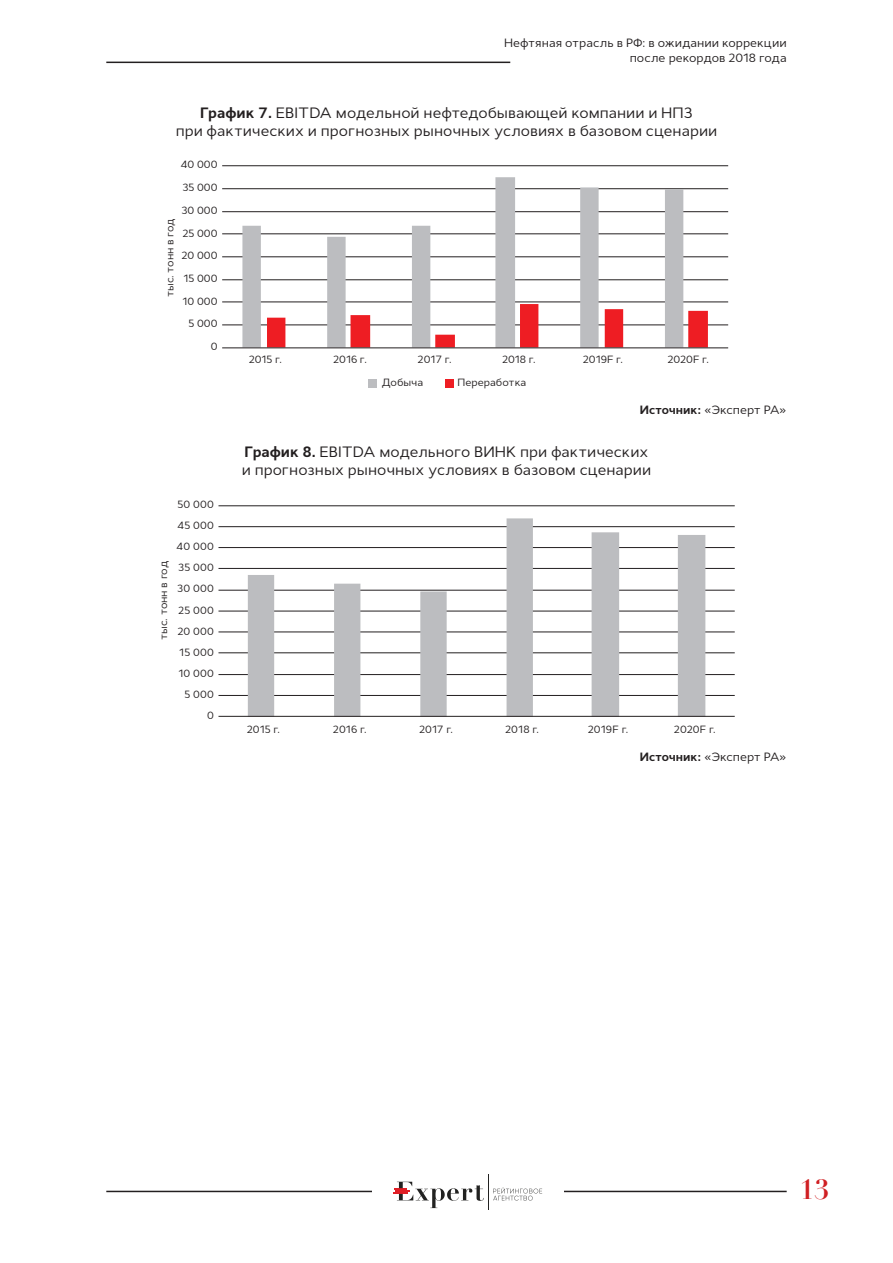
<style>
.page{position:relative;width:893px;height:1263px;background:#fff}
.page>*{position:absolute;margin:0;border:0;box-sizing:border-box;transform-origin:0 0}
.t1{font:700 27px "Didot";color:#d01f23}
.t2{font:15px/18px "Cyntho Pro";color:#231f20;text-align:center}
.t3{font:12px/14.4px "Cyntho Pro";color:#231f20;text-align:right}
.t4{font:10.5px "Cyntho Pro";color:#231f20}
.s1{font-weight:700}
</style>
<div class="page">
<hr style="left:106px;top:62px;width:404px;height:1px;background:#231f20">
<hr style="left:106px;top:1191px;width:681px;height:1px;background:#231f20">
<div style="left:372px;top:1174px;width:191px;height:36px;background:#fff"></div>
<svg style="left:393px;top:1182px;width:91px;height:26px"></svg>
<svg style="left:493px;top:1188px;width:49px;height:12px"></svg>
<hr style="left:488px;top:1174px;width:1px;height:36px;background:#222221">
<hr style="left:222px;top:165px;width:506px;height:1px;background:#231f20">
<hr style="left:222px;top:188px;width:506px;height:1px;background:#231f20">
<hr style="left:222px;top:211px;width:506px;height:1px;background:#231f20">
<hr style="left:222px;top:233px;width:506px;height:1px;background:#231f20">
<hr style="left:222px;top:256px;width:506px;height:1px;background:#231f20">
<hr style="left:222px;top:279px;width:506px;height:1px;background:#231f20">
<hr style="left:222px;top:302px;width:506px;height:1px;background:#231f20">
<hr style="left:222px;top:324px;width:506px;height:1px;background:#231f20">
<svg style="left:242px;top:177px;width:441px;height:170px"></svg>
<svg style="left:267px;top:304px;width:441px;height:43px"></svg>
<hr style="left:222px;top:347px;width:506px;height:1px;background:#231f20">
<div style="left:369px;top:379px;width:8px;height:9px;background:#bcbdc0"></div>
<div style="left:445px;top:379px;width:8px;height:9px;background:#ee1d23"></div>
<hr style="left:218px;top:505px;width:517px;height:1px;background:#231f20">
<hr style="left:218px;top:526px;width:517px;height:1px;background:#231f20">
<hr style="left:218px;top:547px;width:517px;height:1px;background:#231f20">
<hr style="left:218px;top:568px;width:517px;height:1px;background:#231f20">
<hr style="left:218px;top:590px;width:517px;height:1px;background:#231f20">
<hr style="left:218px;top:611px;width:517px;height:1px;background:#231f20">
<hr style="left:218px;top:631px;width:517px;height:1px;background:#231f20">
<hr style="left:218px;top:652px;width:517px;height:1px;background:#231f20">
<hr style="left:218px;top:674px;width:517px;height:1px;background:#231f20">
<hr style="left:218px;top:695px;width:517px;height:1px;background:#231f20">
<svg style="left:248px;top:518px;width:457px;height:198px"></svg>
<hr style="left:218px;top:716px;width:517px;height:1px;background:#231f20">
<p class="t3" style="left:504px;top:36px;width:284px">Нефтяная отрасль в РФ: в ожидании коррекции после рекордов 2018 года</p>
<h2 class="t2" style="left:176px;top:104px;width:543px"><span class="s1">График 7.</span> EBITDA модельной нефтедобывающей компании и НПЗ<br>при фактических и прогнозных рыночных условиях в базовом сценарии</h2>
<p class="t4" style="left:180px;top:158px;width:39px">40 000</p>
<p class="t4" style="left:182px;top:181px;width:37px">35 000</p>
<p class="t4" style="left:182px;top:204px;width:37px">30 000</p>
<p class="t4" style="left:163px;top:297px;width:81px;rotate:-90deg">тыс. тонн в год</p>
<p class="t4" style="left:182px;top:226px;width:37px">25 000</p>
<p class="t4" style="left:182px;top:249px;width:37px">20 000</p>
<p class="t4" style="left:183px;top:272px;width:36px">15 000</p>
<p class="t4" style="left:183px;top:294px;width:36px">10 000</p>
<p class="t4" style="left:188px;top:317px;width:31px">5 000</p>
<p class="t4" style="left:211px;top:340px;width:8px">0</p>
<p class="t4" style="left:157px;top:640px;width:81px;rotate:-90deg">тыс. тонн в год</p>
<p class="t4" style="left:177px;top:498px;width:38px">50 000</p>
<p class="t4" style="left:177px;top:519px;width:39px">45 000</p>
<p class="t4" style="left:176px;top:540px;width:39px">40 000</p>
<p class="t4" style="left:178px;top:561px;width:37px">35 000</p>
<p class="t4" style="left:177px;top:582px;width:38px">30 000</p>
<p class="t4" style="left:178px;top:603px;width:37px">25 000</p>
<p class="t4" style="left:177px;top:624px;width:38px">20 000</p>
<p class="t4" style="left:179px;top:645px;width:36px">15 000</p>
<p class="t4" style="left:178px;top:667px;width:37px">10 000</p>
<p class="t4" style="left:184px;top:688px;width:31px">5 000</p>
<p class="t4" style="left:207px;top:709px;width:8px">0</p>
<p class="t4" style="left:249px;top:353px;width:35px">2015 г.</p>
<p class="t4" style="left:333px;top:353px;width:35px">2016 г.</p>
<p class="t4" style="left:418px;top:353px;width:36px">2017 г.</p>
<p class="t4" style="left:502px;top:353px;width:35px">2018 г.</p>
<p class="t4" style="left:583px;top:353px;width:42px">2019F г.</p>
<p class="t4" style="left:667px;top:353px;width:43px">2020F г.</p>
<p class="t4" style="left:381px;top:376px;width:43px">Добыча</p>
<p class="t4" style="left:457px;top:376px;width:70px">Переработка</p>
<p class="t3" style="left:640px;top:403px;width:148px"><span class="s1">Источник:</span> «Эксперт РА»</p>
<h2 class="t2" style="left:242px;top:443px;width:411px;text-align:left"><span class="s1">График 8.</span> EBITDA модельного ВИНК при фактических и прогнозных рыночных условиях в базовом сценарии</h2>
<p class="t4" style="left:247px;top:722px;width:35px">2015 г.</p>
<p class="t4" style="left:333px;top:722px;width:35px">2016 г.</p>
<p class="t4" style="left:419px;top:722px;width:35px">2017 г.</p>
<p class="t4" style="left:505px;top:722px;width:35px">2018 г.</p>
<p class="t4" style="left:588px;top:722px;width:42px">2019F г.</p>
<p class="t4" style="left:674px;top:722px;width:43px">2020F г.</p>
<p class="t3" style="left:640px;top:749px;width:148px"><span class="s1">Источник:</span> «Эксперт РА»</p>
<h1 class="t1" style="left:799px;top:1173px;width:32px">13</h1>
</div>
